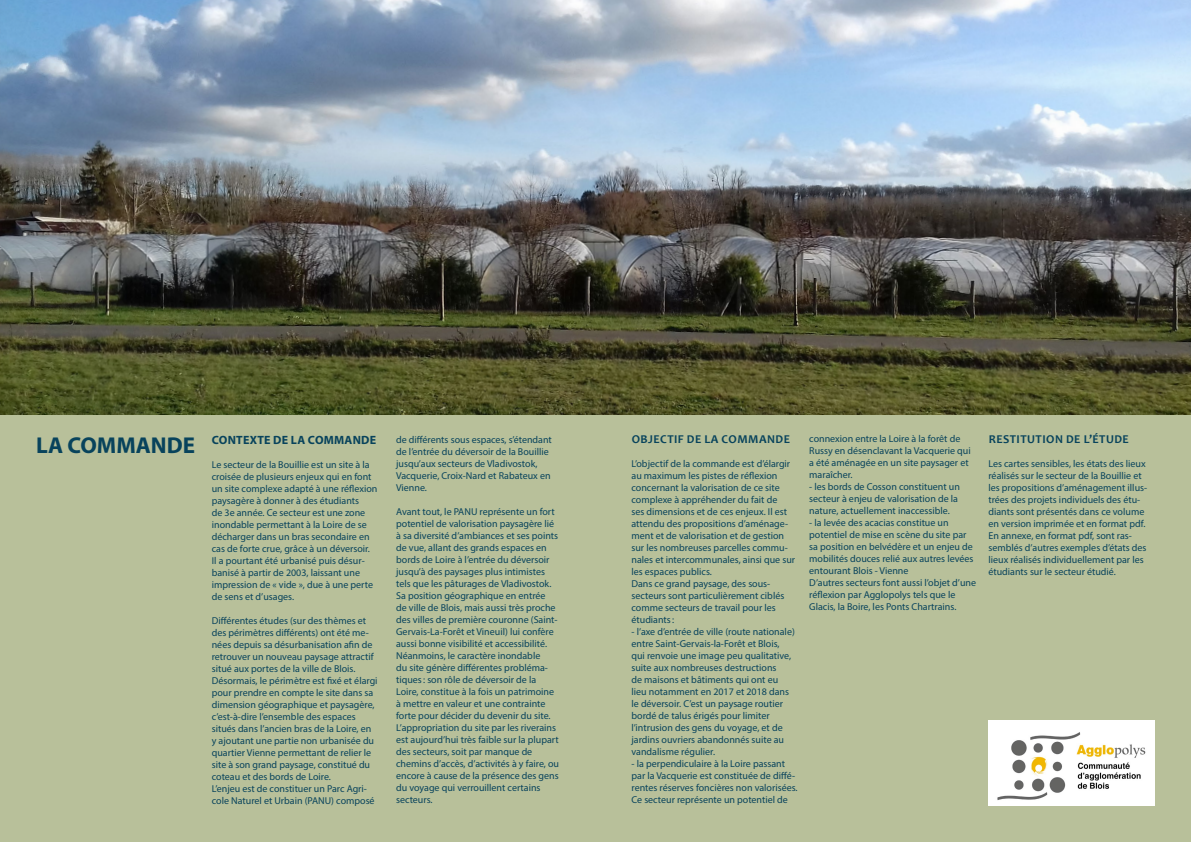
<style>
.page{position:relative;width:1191px;height:842px;background:#fff}
.page>*{position:absolute;margin:0;border:0;box-sizing:border-box;transform-origin:0 0}
.t1{font:700 23px "Myriad Pro";color:#08435c}
.t2{font:700 12px "Candara";letter-spacing:.04em;color:#08435c}
.t3{font:700 12px "Myriad Pro";letter-spacing:.02em;color:#08435c}
.t4{font:10px/12px "Myriad Pro";color:#08435c}
</style>
<div class="page">
<div style="left:0;top:414px;width:1191px;height:428px;background:#b8c09a"></div>
<img style="left:0;top:0;width:1191px;height:414px">
<img style="left:988px;top:721px;width:167px;height:85px">
<p class="t3" style="left:212px;top:432px;width:166px">CONTEXTE DE LA COMMANDE</p>
<p class="t4" style="left:212px;top:458px;width:167px">Le secteur de la Bouillie est un site à la croisée de plusieurs enjeux qui en font un site complexe adapté à une réflexion paysagère à donner à des étudiants<br>de 3e année. Ce secteur est une zone inondable permettant à la Loire de se décharger dans un bras secondaire en cas de forte crue, grâce à un déversoir.<br>Il a pourtant été urbanisé puis désur&shy;banisé à partir de 2003, laissant une impression de « vide », due à une perte de sens et d’usages.</p>
<p class="t4" style="left:212px;top:614px;width:167px">Différentes études (sur des thèmes et des périmètres différents) ont été me&shy;nées depuis sa désurbanisation afin de retrouver un nouveau paysage attractif situé aux portes de la ville de Blois.<br>Désormais, le périmètre est fixé et élargi pour prendre en compte le site dans sa dimension géographique et paysagère, c’est-à-dire l’ensemble des espaces situés dans l’ancien bras de la Loire, en y ajoutant une partie non urbanisée du quartier Vienne permettant de relier le site à son grand paysage, constitué du coteau et des bords de Loire.<br>L’enjeu est de constituer un Parc Agri&shy;cole Naturel et Urbain (PANU) composé</p>
<h1 class="t1" style="left:36px;top:430px;width:160px">LA COMMANDE</h1>
<p class="t2" style="left:632px;top:432px;width:160px">OBJECTIF DE LA COMMANDE</p>
<p class="t4" style="left:631px;top:458px;width:165px">L’objectif de la commande est d’élargir au maximum les pistes de réflexion concernant la valorisation de ce site complexe à appréhender du fait de<br>ses dimensions et de ces enjeux. Il est attendu des propositions d’aménage&shy;ment et de valorisation et de gestion sur les nombreuses parcelles commu&shy;nales et intercommunales, ainsi que sur les espaces publics.<br>Dans ce grand paysage, des sous&shy;secteurs sont particulièrement ciblés comme secteurs de travail pour les étudiants:</p>
<p class="t4" style="left:631px;top:626px;width:165px">- l’axe d’entrée de ville (route nationale) entre Saint-Gervais-la-Forêt et Blois, qui renvoie une image peu qualitative, suite aux nombreuses destructions<br>de maisons et bâtiments qui ont eu lieu notamment en 2017 et 2018 dans le déversoir. C’est un paysage routier bordé de talus érigés pour limiter l’intrusion des gens du voyage, et de jardins ouvriers abandonnés suite au vandalisme régulier.</p>
<p class="t4" style="left:631px;top:758px;width:168px">- la perpendiculaire à la Loire passant par la Vacquerie est constituée de diffé&shy;rentes réserves foncières non valorisées.<br>Ce secteur représente un potentiel de</p>
<p class="t4" style="left:396px;top:434px;width:157px">de différents sous espaces, s’étendant de l’entrée du déversoir de la Bouillie jusqu’aux secteurs de Vladivostok,<br>Vacquerie, Croix-Nard et Rabateux en<br>Vienne.</p>
<p class="t4" style="left:396px;top:506px;width:164px">Avant tout, le PANU représente un fort potentiel de valorisation paysagère lié à sa diversité d’ambiances et ses points de vue, allant des grands espaces en bords de Loire à l’entrée du déversoir jusqu’à des paysages plus intimistes tels que les pâturages de Vladivostok.<br>Sa position géographique en entrée<br>de ville de Blois, mais aussi très proche des villes de première couronne (Saint-Gervais-La-Forêt et Vineuil) lui confère aussi bonne visibilité et accessibilité.<br>Néanmoins, le caractère inondable<br>du site génère différentes probléma&shy;tiques: son rôle de déversoir de la Loire, constitue à la fois un patrimoine à mettre en valeur et une contrainte forte pour décider du devenir du site.<br>L’appropriation du site par les riverains est aujourd’hui très faible sur la plupart des secteurs, soit par manque de chemins d’accès, d’activités à y faire, ou encore à cause de la présence des gens du voyage qui verrouillent certains secteurs.</p>
<p class="t4" style="left:809px;top:433px;width:163px">connexion entre la Loire à la forêt de<br>Russy en désenclavant la Vacquerie qui a été aménagée en un site paysager et maraîcher.</p>
<p class="t4" style="left:809px;top:481px;width:152px">- les bords de Cosson constituent un secteur à enjeu de valorisation de la nature, actuellement inaccessible.</p>
<p class="t4" style="left:809px;top:517px;width:168px">- la levée des acacias constitue un potentiel de mise en scène du site par sa position en belvédère et un enjeu de mobilités douces relié aux autres levées entourant Blois - Vienne<br>D’autres secteurs font aussi l’objet d’une réflexion par Agglopolys tels que le Glacis, la Boire, les Ponts Chartrains.</p>
<p class="t2" style="left:988px;top:432px;width:142px">RESTITUTION DE L’ÉTUDE</p>
<p class="t4" style="left:988px;top:458px;width:160px">Les cartes sensibles, les états des lieux réalisés sur le secteur de la Bouillie et les propositions d’aménagement illus&shy;trées des projets individuels des étu&shy;diants sont présentés dans ce volume en version imprimée et en format pdf.<br>En annexe, en format pdf, sont ras&shy;semblés d’autres exemples d’états des lieux réalisés individuellement par les étudiants sur le secteur étudié.</p>
</div>
